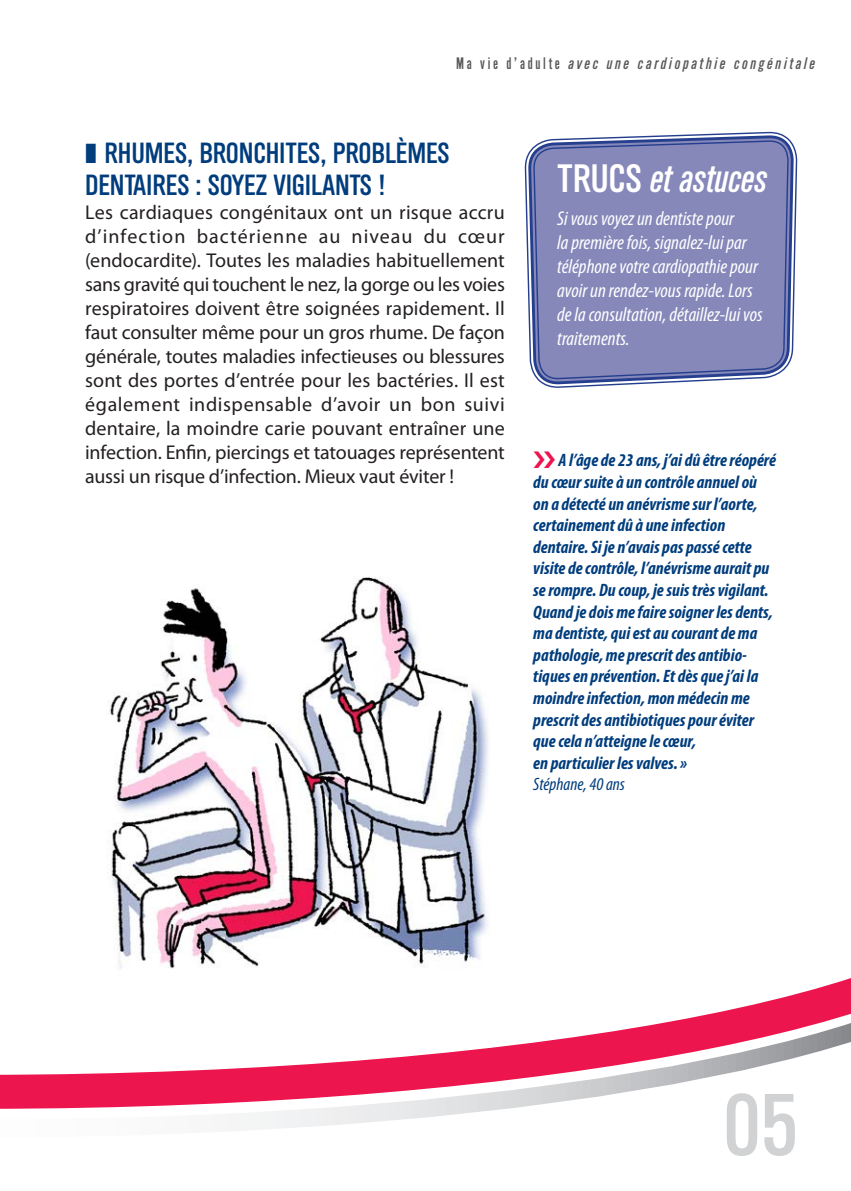
<style>
.page{position:relative;width:851px;height:1191px;background:#fff}
.page>*{position:absolute;margin:0;border:0;box-sizing:border-box;transform-origin:0 0}
.t1{font:84px "Cg Alpin Gth No 3";color:#d1d2d4}
.t2{font:38px "Cg Alpin Gth No 2 It";color:#fff}
.t3{font:28px/32px "Cg Alpin Gth No 3";color:#013d7d}
.Texte_courant{font:20px/24px "Myriad Pro";letter-spacing:-.01em;color:#231f20;text-align:justify}
.t4{font:italic condensed 20px/24px "Myriad Pro";color:#fff}
.t5{font:italic 700 condensed 18px/21.6px "Myriad Pro";color:#013d7d}
.t6{font:italic condensed 18px "Myriad Pro";color:#013d7d}
.t7{font:16px "Cg Alpin Gth No 2 It";letter-spacing:.17em;color:#57585a}
.s1{font-family:"Cg Alpin Gth No 1"}
.s2{font-family:"Cg Alpin Gth No 3"}
</style>
<div class="page">
<svg style="left:0;top:1108px;width:511px;height:22px"></svg>
<svg style="left:0;top:978px;width:850px;height:130px"></svg>
<svg style="left:527px;top:139px;width:268px;height:234px"></svg>
<svg style="left:533px;top:131px;width:256px;height:257px;background:#8689bb"></svg>
<img style="left:85px;top:577px;width:405px;height:422px">
<p class="t7" style="left:456px;top:54px;width:360px"><span class="s1">Ma vie d’adulte</span> avec une cardiopathie congénitale</p>
<p class="t3" style="left:85px;top:137px;width:366px">❚ RHUMES, BRONCHITES, PROBLÈMES<br>DENTAIRES : SOYEZ VIGILANTS !</p>
<p class="Texte_courant" style="left:85px;top:200px;width:421px">Les cardiaques congénitaux ont un risque accru d’infection bactérienne au niveau du cœur (endocardite). Toutes les maladies habituellement sans gravité qui touchent le nez, la gorge ou les voies respiratoires doivent être soignées rapidement. Il faut consulter même pour un gros rhume. De façon générale, toutes maladies infectieuses ou blessures sont des portes d’entrée pour les bactéries. Il est également indispensable d’avoir un bon suivi dentaire, la moindre carie pouvant entraîner une infection. Enfin, piercings et tatouages représentent aussi un risque d’infection. Mieux vaut éviter !</p>
<p class="t4" style="left:557px;top:206px;width:207px">Si vous voyez un dentiste pour<br>la première fois, signalez-lui par téléphone votre cardiopathie pour avoir un rendez-vous rapide. Lors de la consultation, détaillez-lui vos traitements.</p>
<p class="t2" style="left:557px;top:156px;width:211px"><span class="s2">TRUCS</span> et astuces</p>
<p class="t5" style="left:533px;top:449px;width:244px;text-indent:25px">A l’âge de 23 ans, j’ai dû être réopéré du cœur suite à un contrôle annuel où on a détecté un anévrisme sur l’aorte, certainement dû à une infection dentaire. Si je n’avais pas passé cette visite de contrôle, l’anévrisme aurait pu se rompre. Du coup, je suis très vigilant.<br>Quand je dois me faire soigner les dents, ma dentiste, qui est au courant de ma pathologie, me prescrit des antibio&shy;tiques en prévention. Et dès que j’ai la moindre infection, mon médecin me prescrit des antibiotiques pour éviter que cela n’atteigne le cœur,</p>
<p class="t5" style="left:533px;top:751px;width:155px">en particulier les valves. »</p>
<p class="t6" style="left:533px;top:773px;width:93px">Stéphane, 40 ans</p>
<p class="t1" style="left:723px;top:1075px;width:76px">05</p>
</div>
